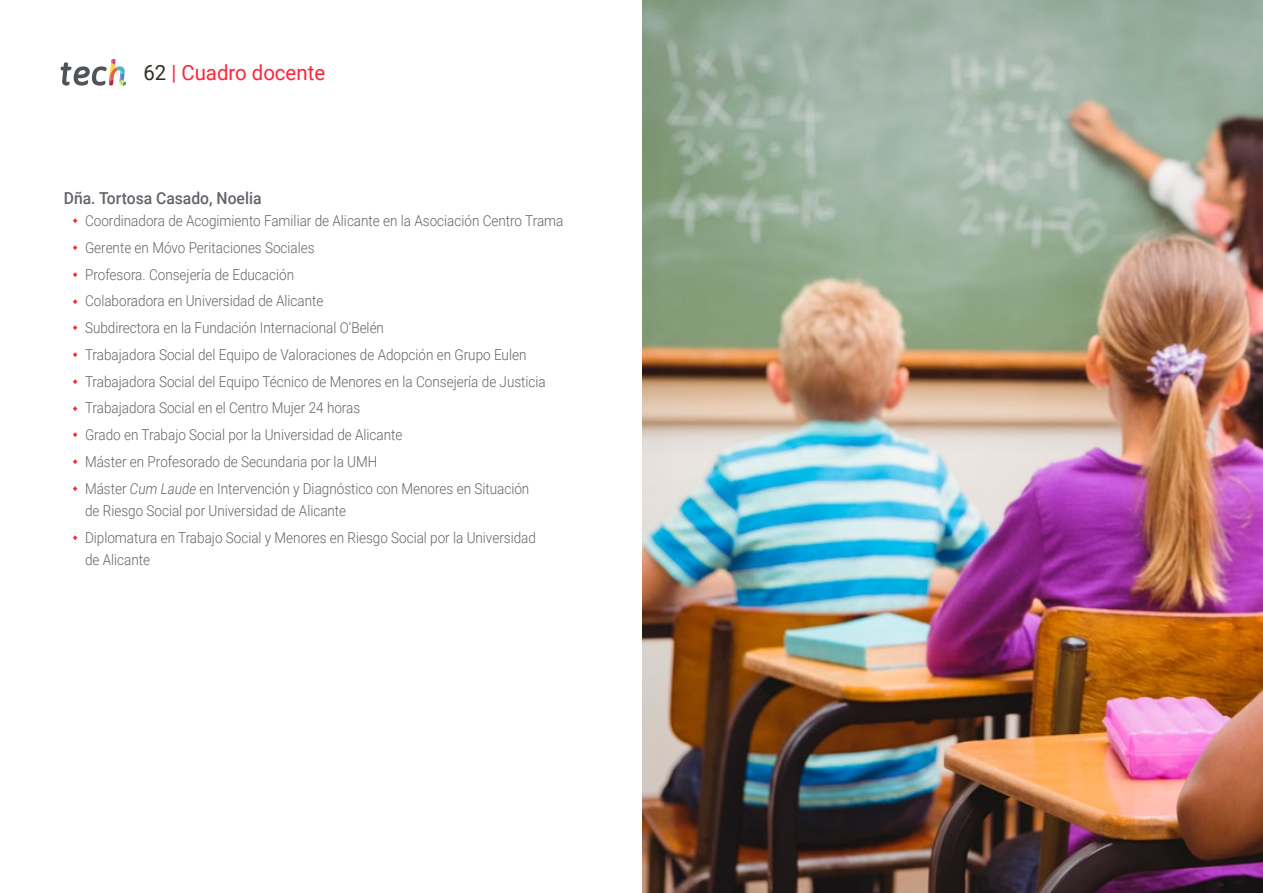
<style>
.page{position:relative;width:1263px;height:893px;background:#fff}
.page>*{position:absolute;margin:0;border:0;box-sizing:border-box;transform-origin:0 0}
.t1{font:21px "Roboto";color:#ff2438}
.t2{font:500 16.5px "Roboto";color:#61646a;scale:.95 1}
.t3{font:300 15px/26.7px "Roboto";color:#61646a;scale:.9 1}
.s1{color:#312e20}
.s2{font-style:italic}
</style>
<div class="page">
<svg style="left:61px;top:59px;width:65px;height:27px"></svg>
<img style="left:642px;top:0;width:621px;height:893px">
<h1 class="t1" style="left:144px;top:57px;width:183px"><span class="s1">62</span> | Cuadro docente</h1>
<p class="t2" style="left:64px;top:186px;width:210px">Dña. Tortosa Casado, Noelia</p>
<p class="t3" style="left:85px;top:207px;width:533px">Coordinadora de Acogimiento Familiar de Alicante en la Asociación Centro Trama Gerente en Móvo Peritaciones Sociales<br>Profesora. Consejería de Educación<br>Colaboradora en Universidad de Alicante<br>Subdirectora en la Fundación Internacional O’Belén<br>Trabajadora Social del Equipo de Valoraciones de Adopción en Grupo Eulen Trabajadora Social del Equipo Técnico de Menores en la Consejería de Justicia Trabajadora Social en el Centro Mujer 24 horas<br>Grado en Trabajo Social por la Universidad de Alicante<br>Máster en Profesorado de Secundaria por la UMH<br>Máster <span class="s2">Cum Laude</span> en Intervención y Diagnóstico con Menores en Situación</p>
<p class="t3" style="left:85px;top:497px;width:503px">de Riesgo Social por Universidad de Alicante<br>Diplomatura en Trabajo Social y Menores en Riesgo Social por la Universidad</p>
<p class="t3" style="left:85px;top:546px;width:74px">de Alicante</p>
</div>
